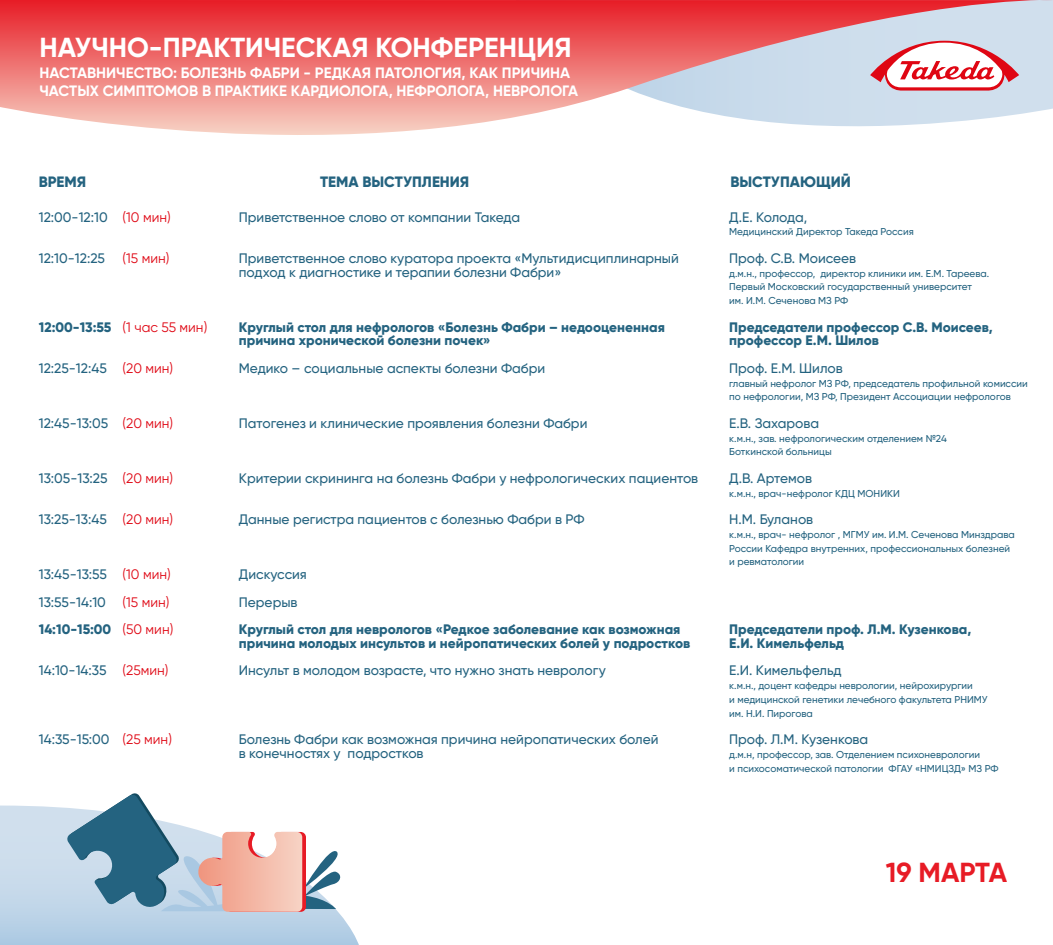
<style>
.page{position:relative;width:1053px;height:945px;background:#fff}
.page>*{position:absolute;margin:0;border:0;box-sizing:border-box;transform-origin:0 0}
.t1{font:700 27.5px "Gilroy";color:#fff}
.t2{font:700 27.5px "Gilroy";color:#e71b25}
.t3{font:700 15px/17.5px "Gilroy";color:#fff}
.t4{font:800 15px "Gilroy";color:#246380}
.t5{font:500 13.75px/27.5px "Gilroy";color:#246380}
.t6{font:800 13.75px/13.8px "Gilroy";color:#246380}
.t7{font:13.75px/27.5px "Gilroy";color:#df0613}
.t8{font:500 10px/13.8px "Gilroy";color:#246380}
</style>
<div class="page">
<svg style="left:0;top:806px;width:359px;height:139px;background:#c3d7e9"></svg>
<svg style="left:0;top:0;width:1052px;height:135px;background:#e89295"></svg>
<svg style="left:870px;top:41px;width:149px;height:50px"></svg>
<svg style="left:67px;top:793px;width:277px;height:119px"></svg>
<h1 class="t1" style="left:39px;top:30px;width:534px">НАУЧНО-ПРАКТИЧЕСКАЯ КОНФЕРЕНЦИЯ</h1>
<p class="t3" style="left:39px;top:64px;width:540px">НАСТАВНИЧЕСТВО: БОЛЕЗНЬ ФАБРИ - РЕДКАЯ ПАТОЛОГИЯ, КАК ПРИЧИНА<br>ЧАСТЫХ СИМПТОМОВ В ПРАКТИКЕ КАРДИОЛОГА, НЕФРОЛОГА, НЕВРОЛОГА</p>
<p class="t4" style="left:39px;top:172px;width:49px">ВРЕМЯ</p>
<p class="t5" style="left:39px;top:203px;width:70px">12:00-12:10</p>
<p class="t5" style="left:39px;top:244px;width:68px">12:10-12:25</p>
<p class="t7" style="left:123px;top:203px;width:50px">(10 мин)</p>
<p class="t7" style="left:123px;top:244px;width:48px">(15 мин)</p>
<p class="t6" style="left:39px;top:320px;width:74px">12:00-13:55</p>
<p class="t5" style="left:39px;top:354px;width:70px">12:25-12:45</p>
<p class="t7" style="left:123px;top:313px;width:86px">(1 час 55 мин)</p>
<p class="t7" style="left:123px;top:354px;width:52px">(20 мин)</p>
<p class="t5" style="left:39px;top:409px;width:71px">12:45-13:05</p>
<p class="t7" style="left:123px;top:409px;width:52px">(20 мин)</p>
<p class="t5" style="left:39px;top:464px;width:70px">13:05-13:25</p>
<p class="t5" style="left:39px;top:505px;width:70px">13:25-13:45</p>
<p class="t7" style="left:123px;top:464px;width:52px">(20 мин)</p>
<p class="t7" style="left:123px;top:506px;width:52px">(20 мин)</p>
<p class="t5" style="left:39px;top:560px;width:70px">13:45-13:55<br>13:55-14:10</p>
<p class="t6" style="left:39px;top:622px;width:74px">14:10-15:00</p>
<p class="t5" style="left:39px;top:657px;width:69px">14:10-14:35</p>
<p class="t7" style="left:123px;top:561px;width:52px">(10 мин) (15 мин) (50 мин)</p>
<p class="t7" style="left:123px;top:657px;width:47px">(25мин)</p>
<p class="t5" style="left:39px;top:725px;width:72px">14:35-15:00</p>
<p class="t7" style="left:123px;top:726px;width:51px">(25 мин)</p>
<p class="t4" style="left:320px;top:172px;width:151px">ТЕМА ВЫСТУПЛЕНИЯ</p>
<p class="t4" style="left:730px;top:172px;width:122px">ВЫСТУПАЮЩИЙ</p>
<p class="t5" style="left:239px;top:203px;width:283px">Приветственное слово от компании Такеда</p>
<p class="t5" style="left:239px;top:251px;width:441px;line-height:13.8px">Приветственное слово куратора проекта «Мультидисциплинарный подход к диагностике и терапии болезни Фабри»</p>
<p class="t6" style="left:239px;top:320px;width:427px">Круглый стол для нефрологов «Болезнь Фабри – недооцененная причина хронической болезни почек»</p>
<p class="t5" style="left:239px;top:354px;width:308px">Медико – социальные аспекты болезни Фабри</p>
<p class="t5" style="left:239px;top:409px;width:350px">Патогенез и клинические проявления болезни Фабри</p>
<p class="t5" style="left:239px;top:464px;width:461px">Критерии скрининга на болезнь Фабри у нефрологических пациентов</p>
<p class="t5" style="left:239px;top:506px;width:347px">Данные регистра пациентов с болезнью Фабри в РФ</p>
<p class="t5" style="left:239px;top:561px;width:69px">Дискуссия<br>Перерыв</p>
<p class="t6" style="left:239px;top:622px;width:453px">Круглый стол для неврологов «Редкое заболевание как возможная причина молодых инсультов и нейропатических болей у подростков</p>
<p class="t5" style="left:239px;top:657px;width:368px">Инсульт в молодом возрасте, что нужно знать неврологу</p>
<p class="t5" style="left:239px;top:732px;width:421px;line-height:13.8px">Болезнь Фабри как возможная причина нейропатических болей в конечностях у подростков</p>
<p class="t5" style="left:729px;top:203px;width:80px">Д.Е. Колода,</p>
<p class="t8" style="left:729px;top:225px;width:186px">Медицинский Директор Такеда Россия</p>
<p class="t5" style="left:729px;top:244px;width:128px">Проф. С.В. Моисеев</p>
<p class="t8" style="left:729px;top:266px;width:261px">д.м.н., профессор, директор клиники им. Е.М. Тареева.<br>Первый Московский государственный университет<br>им. И.М. Сеченова МЗ РФ</p>
<p class="t6" style="left:729px;top:320px;width:265px">Председатели профессор С.В. Моисеев, профессор Е.М. Шилов</p>
<p class="t5" style="left:729px;top:354px;width:115px">Проф. Е.М. Шилов</p>
<p class="t8" style="left:729px;top:376px;width:300px">главный нефролог МЗ РФ, председатель профильной комиссии по нефрологии, МЗ РФ, Президент Ассоциации нефрологов</p>
<p class="t5" style="left:729px;top:409px;width:91px">Е.В. Захарова</p>
<p class="t8" style="left:729px;top:431px;width:219px">к.м.н., зав. нефрологическим отделением №24<br>Боткинской больницы</p>
<p class="t5" style="left:729px;top:464px;width:84px">Д.В. Артемов</p>
<p class="t8" style="left:729px;top:486px;width:172px">к.м.н., врач-нефролог КДЦ МОНИКИ</p>
<p class="t5" style="left:729px;top:505px;width:85px">Н.М. Буланов</p>
<p class="t8" style="left:729px;top:527px;width:287px">к.м.н., врач- нефролог , МГМУ им. И.М. Сеченова Минздрава<br>России Кафедра внутренних, профессиональных болезней и ревматологии</p>
<p class="t6" style="left:729px;top:622px;width:244px">Председатели проф. Л.М. Кузенкова,<br>Е.И. Кимельфельд</p>
<p class="t5" style="left:729px;top:657px;width:114px">Е.И. Кимельфельд</p>
<p class="t8" style="left:729px;top:679px;width:260px">к.м.н., доцент кафедры неврологии, нейрохирургии<br>и медицинской генетики лечебного факультета РНИМУ им. Н.И. Пирогова</p>
<p class="t5" style="left:729px;top:725px;width:140px">Проф. Л.М. Кузенкова</p>
<p class="t8" style="left:729px;top:747px;width:271px">д.м.н, профессор, зав. Отделением психоневрологии<br>и психосоматической патологии ФГАУ «НМИЦЗД» МЗ РФ</p>
<h1 class="t2" style="left:885px;top:855px;width:123px">19 МАРТА</h1>
</div>
